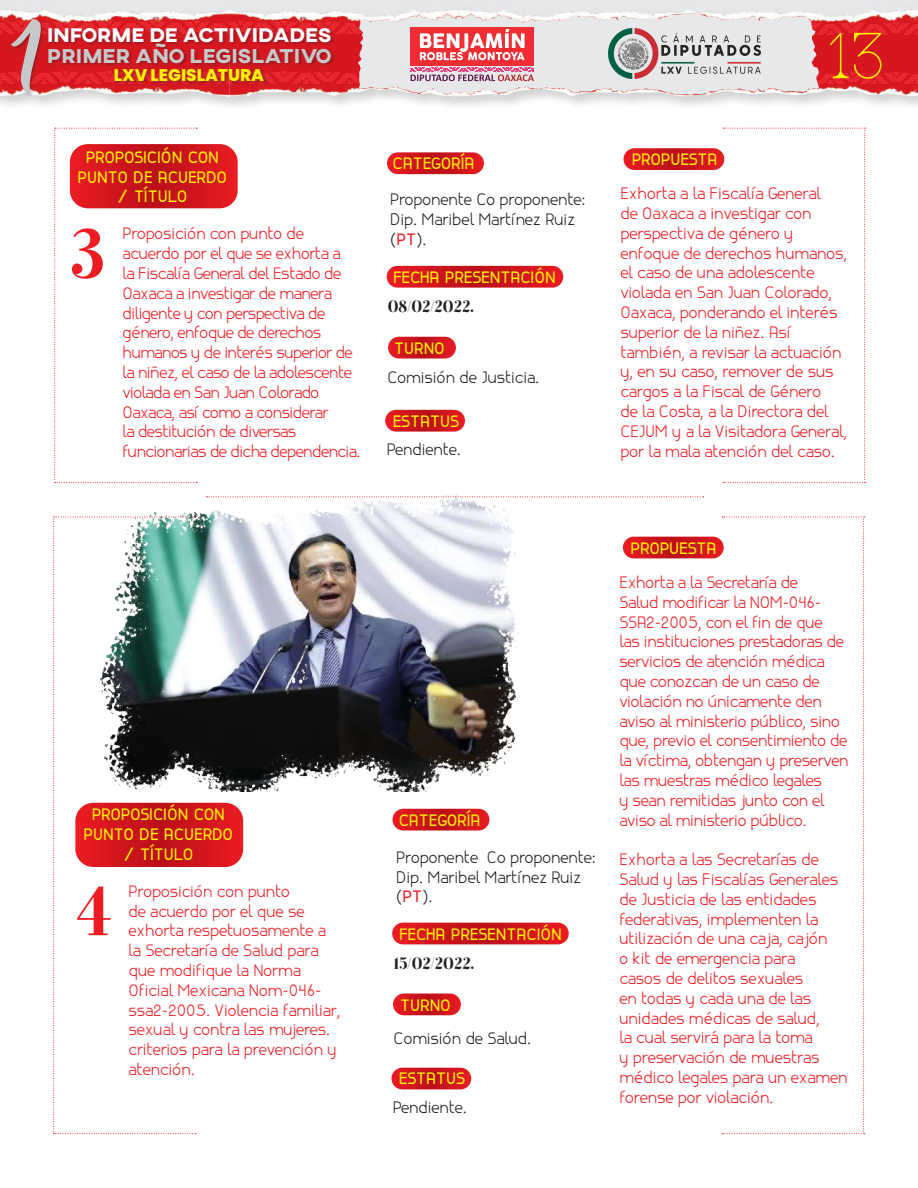
<style>
.page{position:relative;width:918px;height:1188px;background:#fff}
.page>*{position:absolute;margin:0;border:0;box-sizing:border-box;transform-origin:0 0}
.t1{font:700 73.2px "Otama W00";color:#ee1d23}
.t2{font:66.45px "Amarillo";color:#c7c8ca}
.t3{font:56.7px "AC Big Serif One";color:#fff101}
.t4{font:800 20.55px "AXIS";color:#c7c8ca}
.t5{font:800 20.25px "AXIS";color:#fff}
.t6{font:800 16.95px "Poppins";color:#fff101}
.t7{font:16.5px/19.8px "canela";color:#ee1d23}
.t8{font:16.5px/19.8px "canela";letter-spacing:-.025em;color:#ee1d23}
.t9{font:700 16.5px/19.8px "canela";color:#fff101;text-align:center}
.t10{font:16.5px/19.8px "canela";color:#231f20}
.t11{font:16.5px "Otama ep";color:#231f20}
.s1{font-weight:700;color:#ee1d23}
</style>
<div class="page">
<div style="left:0;top:0;width:918px;height:111px;background:#231f20;opacity:.2"></div>
<div style="left:0;top:0;width:918px;height:13px;background:#e6e7e9"></div>
<div style="left:10px;top:18px;width:35px;height:79px;background:#dad9d9"></div>
<svg style="left:0;top:13px;width:918px;height:82px;background:#db757a"></svg>
<div style="left:603px;top:26px;width:163px;height:56px;background:#e7e8e9"></div>
<img style="left:608px;top:29px;width:152px;height:49px">
<svg style="left:391px;top:1068px;width:80px;height:21px;background:#d1171e"></svg>
<svg style="left:393px;top:994px;width:68px;height:21px"></svg>
<svg style="left:392px;top:923px;width:177px;height:21px;background:#d1161e"></svg>
<svg style="left:393px;top:809px;width:96px;height:22px;background:#d11a21"></svg>
<svg style="left:623px;top:537px;width:101px;height:21px;background:#d0151d"></svg>
<svg style="left:385px;top:410px;width:80px;height:22px;background:#d11b22"></svg>
<svg style="left:388px;top:337px;width:68px;height:22px"></svg>
<svg style="left:624px;top:148px;width:100px;height:22px;background:#d1181f"></svg>
<svg style="left:387px;top:266px;width:176px;height:22px;background:#d21921"></svg>
<svg style="left:387px;top:152px;width:97px;height:22px;background:#d11a22"></svg>
<img style="left:94px;top:495px;width:444px;height:297px">
<svg style="left:54px;top:128px;width:184px;height:355px"></svg>
<svg style="left:723px;top:128px;width:143px;height:355px"></svg>
<svg style="left:53px;top:517px;width:190px;height:617px"></svg>
<svg style="left:722px;top:517px;width:143px;height:617px"></svg>
<svg style="left:207px;top:496px;width:497px;height:1px"></svg>
<h2 class="t2" style="left:8px;top:31px;width:34px">1</h2>
<p class="t5" style="left:47px;top:22px;width:286px">INFORME DE ACTIVIDADES</p>
<p class="t4" style="left:47px;top:42px;width:286px">PRIMER AÑO LEGISLATIVO</p>
<p class="t6" style="left:114px;top:65px;width:152px">LXV LEGISLATURA</p>
<h3 class="t3" style="left:827px;top:25px;width:58px">13</h3>
<p class="t9" style="left:86px;top:147px;width:135px">PROPOSICIÓN CON</p>
<p class="t9" style="left:632px;top:149px;width:87px">PROPUESTA</p>
<p class="t9" style="left:78px;top:167px;width:151px">PUNTO DE ACUERDO / TÍTULO</p>
<p class="t9" style="left:393px;top:154px;width:83px">CATEGORÍA</p>
<p class="t7" style="left:620px;top:184px;width:228px">Exhorta a la Fiscalía General<br>de Oaxaca a investigar con perspectiva de género y enfoque de derechos humanos, el caso de una adolescente violada en San Juan Colorado,<br>Oaxaca, ponderando el interés superior de la niñez. Así también, a revisar la actuación y, en su caso, remover de sus cargos a la Fiscal de Género<br>de la Costa, a la Directora del<br>CEJUM y a la Visitadora General, por la mala atención del caso.</p>
<p class="t10" style="left:390px;top:190px;width:197px">Proponente Co proponente:<br>Dip. Maribel Martínez Ruiz (<span class="s1">PT</span>).</p>
<p class="t8" style="left:123px;top:224px;width:240px">Proposición con punto de acuerdo por el que se exhorta a<br>la Fiscalía General del Estado de<br>Oaxaca a investigar de manera diligente y con perspectiva de género, enfoque de derechos humanos y de interés superior de la niñez, el caso de la adolescente violada en San Juan Colorado<br>Oaxaca, así como a considerar<br>la destitución de diversas funcionarias de dicha dependencia.</p>
<h1 class="t1" style="left:70px;top:209px;width:38px">3</h1>
<p class="t9" style="left:393px;top:267px;width:164px">FECHA PRESENTACIÓN</p>
<p class="t11" style="left:388px;top:296px;width:87px">08/02/2022.</p>
<p class="t9" style="left:394px;top:338px;width:52px">TURNO</p>
<p class="t10" style="left:387px;top:368px;width:153px">Comisión de Justicia.</p>
<p class="t9" style="left:393px;top:411px;width:68px">ESTATUS</p>
<p class="t10" style="left:387px;top:440px;width:75px">Pendiente.</p>
<p class="t9" style="left:84px;top:805px;width:151px">PROPOSICIÓN CON<br>PUNTO DE ACUERDO / TÍTULO</p>
<h1 class="t1" style="left:76px;top:866px;width:37px">4</h1>
<p class="t7" style="left:129px;top:881px;width:213px">Proposición con punto<br>de acuerdo por el que se exhorta respetuosamente a la Secretaría de Salud para que modifique la Norma<br>Oficial Mexicana Nom-046- ssa2-2005. Violencia familiar, sexual y contra las mujeres. criterios para la prevención y atención.</p>
<p class="t9" style="left:399px;top:811px;width:83px">CATEGORÍA</p>
<p class="t10" style="left:396px;top:847px;width:201px">Proponente Co proponente:<br>Dip. Maribel Martínez Ruiz (<span class="s1">PT</span>).</p>
<p class="t9" style="left:399px;top:925px;width:164px">FECHA PRESENTACIÓN</p>
<p class="t11" style="left:394px;top:954px;width:82px">15/02/2022.</p>
<p class="t9" style="left:400px;top:996px;width:52px">TURNO</p>
<p class="t10" style="left:394px;top:1029px;width:139px">Comisión de Salud.</p>
<p class="t9" style="left:399px;top:1069px;width:68px">ESTATUS</p>
<p class="t10" style="left:393px;top:1097px;width:75px">Pendiente.</p>
<p class="t9" style="left:631px;top:538px;width:87px">PROPUESTA</p>
<p class="t7" style="left:619px;top:573px;width:231px">Exhorta a la Secretaría de<br>Salud modificar la NOM-046-<br>SSA2-2005, con el fin de que<br>las instituciones prestadoras de servicios de atención médica que conozcan de un caso de violación no únicamente den aviso al ministerio público, sino que, previo el consentimiento de la víctima, obtengan y preserven las muestras médico legales<br>y sean remitidas junto con el aviso al ministerio público.</p>
<p class="t7" style="left:619px;top:850px;width:230px">Exhorta a las Secretarías de<br>Salud y las Fiscalías Generales de Justicia de las entidades federativas, implementen la utilización de una caja, cajón<br>o kit de emergencia para<br>casos de delitos sexuales<br>en todas y cada una de las unidades médicas de salud,<br>la cual servirá para la toma<br>y preservación de muestras médico legales para un examen forense por violación.</p>
</div>
